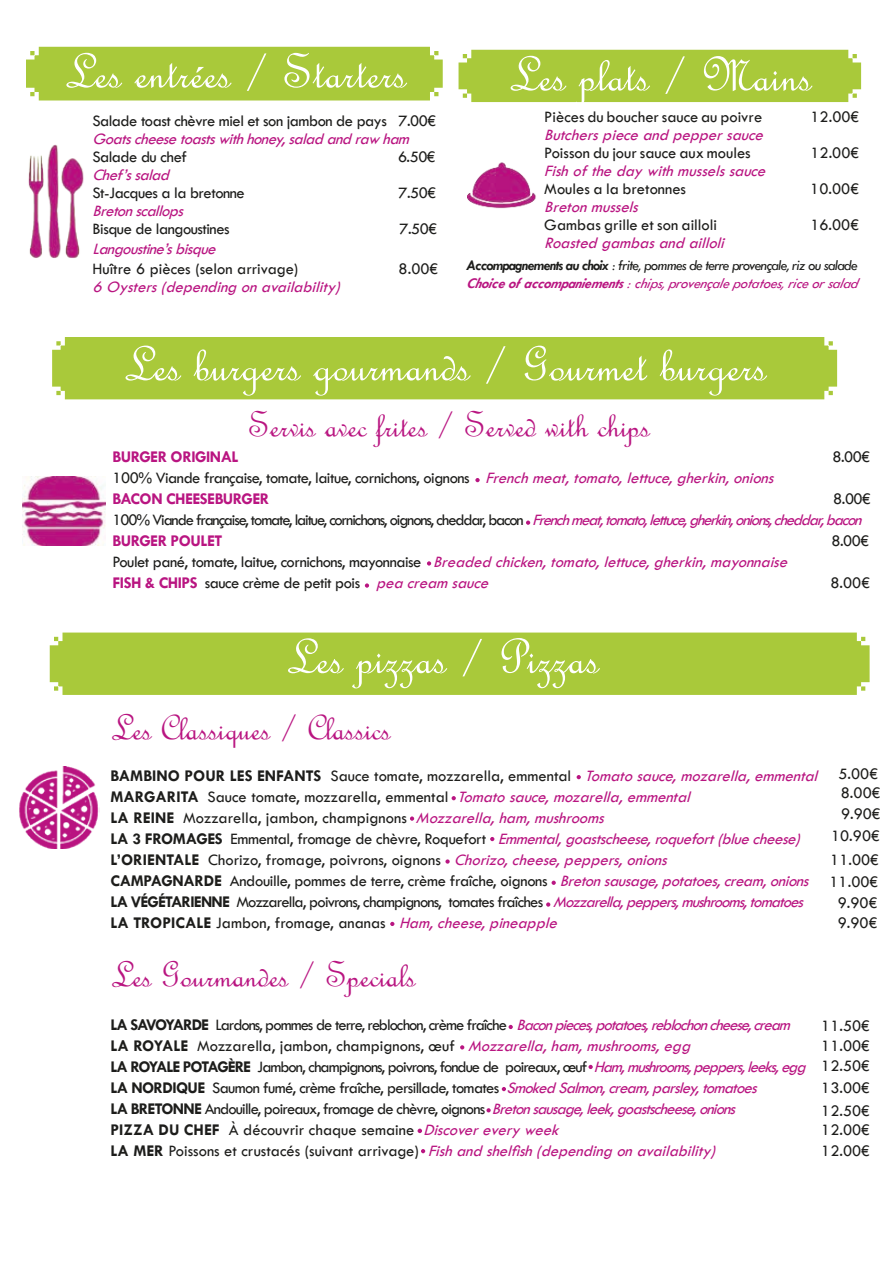
<style>
.page{position:relative;width:893px;height:1263px;background:#fff}
.page>*{position:absolute;margin:0;border:0;box-sizing:border-box;transform-origin:0 0}
.t1{font:52.5px "French Script";color:#fff}
.t2{font:37.5px "French Script";color:#b91581}
.t3{font:16.5px/21px "Tw Cen";color:#1d1d1b}
.t4{font:16.5px/21px "Tw Cen";letter-spacing:-.05em;color:#1d1d1b}
.t5{font:16.5px/21px "Tw Cen";letter-spacing:-.03em;color:#1d1d1b}
.t6{font:italic 16.5px "Tw Cen";color:#b91581}
.t7{font:16.5px/21px "Tw Cen";letter-spacing:-.07em;color:#1d1d1b}
.t8{font:700 16.5px "Tw Cen";letter-spacing:-.03em;color:#b91581}
.t9{font:italic 15px/18px "Tw Cen";letter-spacing:-.05em;color:#1d1d1b}
.s1{font-weight:700}
.s2{font-weight:700;color:#b91581}
.s3{color:#b91581}
.s4{font-style:italic;color:#b91581}
</style>
<div class="page">
<div style="left:50px;top:632px;width:820px;height:63px;background:#a9c93a"></div>
<div style="left:52px;top:337px;width:785px;height:62px;background:#a9c93a"></div>
<svg style="left:526px;top:520px;width:4px;height:5px"></svg>
<svg style="left:427px;top:561px;width:4px;height:5px"></svg>
<svg style="left:475px;top:478px;width:5px;height:4px"></svg>
<img style="left:22px;top:476px;width:83px;height:69px">
<img style="left:19px;top:766px;width:80px;height:82px">
<svg style="left:365px;top:583px;width:4px;height:5px"></svg>
<svg style="left:490px;top:837px;width:4px;height:4px"></svg>
<svg style="left:445px;top:859px;width:5px;height:5px"></svg>
<svg style="left:552px;top:881px;width:4px;height:4px"></svg>
<svg style="left:546px;top:902px;width:4px;height:5px"></svg>
<svg style="left:390px;top:922px;width:4px;height:4px"></svg>
<svg style="left:577px;top:775px;width:4px;height:4px"></svg>
<svg style="left:452px;top:796px;width:4px;height:4px"></svg>
<svg style="left:410px;top:816px;width:4px;height:5px"></svg>
<svg style="left:509px;top:1025px;width:4px;height:4px"></svg>
<svg style="left:460px;top:1045px;width:4px;height:4px"></svg>
<svg style="left:502px;top:1087px;width:4px;height:4px"></svg>
<svg style="left:486px;top:1108px;width:5px;height:4px"></svg>
<svg style="left:418px;top:1128px;width:4px;height:5px"></svg>
<svg style="left:421px;top:1149px;width:4px;height:4px"></svg>
<svg style="left:588px;top:1065px;width:5px;height:4px"></svg>
<div style="left:26px;top:47px;width:417px;height:53px;background:#a9c93a"></div>
<div style="left:459px;top:50px;width:402px;height:52px;background:#a9c93a"></div>
<img style="left:28px;top:144px;width:56px;height:114px">
<img style="left:468px;top:162px;width:68px;height:47px">
<h1 class="t1" style="left:64px;top:39px;width:344px">Les entrées / Starters</h1>
<h1 class="t1" style="left:508px;top:42px;width:305px">Les plats / Mains</h1>
<p class="t5" style="left:92px;top:111px;width:345px">Salade toast chèvre miel et son jambon de pays 7.00€</p>
<p class="t6" style="left:92px;top:129px;width:323px">Goatscheesetoastswithhoney,saladandrawham</p>
<p class="t5" style="left:92px;top:147px;width:96px">Salade du chef</p>
<p class="t5" style="left:398px;top:147px;width:39px">6.50€</p>
<p class="t6" style="left:92px;top:165px;width:83px">Chef’ssalad</p>
<p class="t5" style="left:92px;top:183px;width:154px">St-Jacques a la bretonne</p>
<p class="t5" style="left:399px;top:183px;width:39px">7.50€</p>
<p class="t6" style="left:92px;top:201px;width:97px">Bretonscallops</p>
<p class="t5" style="left:92px;top:219px;width:139px">Bisque de langoustines</p>
<p class="t5" style="left:400px;top:219px;width:39px">7.50€</p>
<p class="t6" style="left:92px;top:239px;width:130px">Langoustine’sbisque</p>
<p class="t3" style="left:92px;top:258px;width:207px">Huître 6 pièces (selon arrivage)</p>
<p class="t5" style="left:399px;top:258px;width:41px">8.00€</p>
<p class="t6" style="left:92px;top:277px;width:254px">6Oysters(dependingonavailability)</p>
<p class="t3" style="left:544px;top:106px;width:219px">Pièces du boucher sauce au poivre</p>
<p class="t5" style="left:810px;top:106px;width:50px">12.00€</p>
<p class="t6" style="left:544px;top:125px;width:225px">Butcherspieceandpeppersauce</p>
<p class="t3" style="left:544px;top:142px;width:208px">Poisson du jour sauce aux moules</p>
<p class="t5" style="left:810px;top:142px;width:50px">12.00€</p>
<p class="t6" style="left:544px;top:161px;width:228px">Fishofthedaywithmusselssauce</p>
<p class="t3" style="left:544px;top:178px;width:143px">Moules a la bretonnes</p>
<p class="t5" style="left:810px;top:178px;width:50px">10.00€</p>
<p class="t6" style="left:544px;top:197px;width:100px">Bretonmussels</p>
<p class="t3" style="left:544px;top:214px;width:174px">Gambas grille et son ailloli</p>
<p class="t5" style="left:810px;top:214px;width:50px">16.00€</p>
<p class="t6" style="left:544px;top:233px;width:186px">Roastedgambasandailloli</p>
<p class="t9" style="left:466px;top:256px;width:397px"><span class="s1">Accompagnements au choix</span> : frite, pommes de terre provençale, riz ou salade<br><span class="s2">Choiceof accompaniements</span><span class="s3">:chips,provençalepotatoes,riceorsalad</span></p>
<h1 class="t1" style="left:123px;top:332px;width:645px">Les burgers gourmands / Gourmet burgers</h1>
<h2 class="t2" style="left:248px;top:401px;width:403px">Servis avec frites / Served with chips</h2>
<p class="t8" style="left:113px;top:447px;width:128px">BURGER ORIGINAL</p>
<p class="t5" style="left:832px;top:446px;width:39px">8.00€</p>
<p class="t5" style="left:113px;top:467px;width:667px">100% Viande française, tomate, laitue, cornichons, oignons <span class="s4">Frenchmeat,tomato,lettuce,gherkin,onions<br></span><span class="s2">BACON CHEESEBURGER</span></p>
<p class="t7" style="left:113px;top:488px;width:760px;text-indent:721px">8.00€<br>100% Viande française, tomate, laitue, cornichons, oignons, cheddar, bacon <span class="s4">Frenchmeat,tomato,lettuce,gherkin,onions,cheddar,bacon<br></span><span class="s2">BURGER POULET</span></p>
<p class="t5" style="left:831px;top:530px;width:39px">8.00€</p>
<p class="t5" style="left:113px;top:551px;width:681px">Po u l e t p a n é, to m a t e, l a i t u e, c o r n i c h o n s, m a yo n n a i s e <span class="s4">Breadedchicken,tomato,lettuce,gherkin,mayonnaise<br></span><span class="s2">FISH &amp; CHIPS</span> sauce crème de petit pois <span class="s4">peacream sauce</span></p>
<p class="t5" style="left:830px;top:572px;width:41px">8.00€</p>
<h1 class="t1" style="left:285px;top:624px;width:315px">Les pizzas / Pizzas</h1>
<h2 class="t2" style="left:111px;top:705px;width:282px">Les Classiques / Classics</h2>
<p class="t3" style="left:111px;top:765px;width:713px"><span class="s1">BAMBINO POUR LES ENFANTS</span> Sauce tomate, mozzarella, emmental <span class="s4">Tomatosauce,mozarella,emmental </span><span class="s1">MARGARITA</span> Sauce tomate, mozzarella, emmental <span class="s4">Tomatosauce,mozarella,emmental<br></span><span class="s1">LA REINE</span> Mozzarella, jambon, champignons <span class="s4">Mozzarella,ham,mushrooms<br></span><span class="s1">L A 3 F R O M AG E S</span> E m m e n t a l , f ro m a g e d e c h è v r e, R o q u e f o r t <span class="s4">Emmental,goastscheese,roquefort(bluecheese)<br></span><span class="s1">L’ORIENTALE</span> Chorizo, fromage, poivrons, oignons <span class="s4">Chorizo,cheese,peppers,onions<br></span><span class="s1">CAMPAGNARDE</span> Andouille, pommes de terre, crème fraîche, oignons <span class="s4">Bretonsausage,potatoes,cream,onions </span><span class="s1">LA VÉGÉTARIENNE</span> Mozzarella, poivrons, champignons, tomates fraîches <span class="s4">Mozzarella,peppers,mushrooms,tomatoes </span><span class="s1">LA TROPICALE</span> Jambon, fromage, ananas <span class="s4">Ham,cheese,pineapple</span></p>
<p class="t5" style="left:838px;top:763px;width:41px">5.00€</p>
<p class="t5" style="left:841px;top:782px;width:41px">8.00€</p>
<p class="t5" style="left:841px;top:803px;width:41px">9.90€</p>
<p class="t5" style="left:831px;top:826px;width:50px">10.90€</p>
<p class="t5" style="left:830px;top:849px;width:50px">11.00€</p>
<p class="t5" style="left:829px;top:872px;width:50px;line-height:20.4px;text-align:center">11.00€<br>9.90€</p>
<p class="t5" style="left:838px;top:912px;width:41px">9.90€</p>
<h2 class="t2" style="left:111px;top:952px;width:307px">Les Gourmandes / Specials</h2>
<p class="t4" style="left:111px;top:1014px;width:702px"><span class="s1">LA SAVOYARDE</span> Lardons, pommes de terre, reblochon, crème fraîche <span class="s4">Baconpieces,potatoes,reblochoncheese,cream </span><span class="s1">LA ROYALE</span> Mozzarella, jambon, champignons, œuf <span class="s4">Mozzarella,ham,mushrooms,egg<br></span><span class="s1">LA ROYALE POTAGÈRE</span> Jambon, champignons, poivrons, fondue de poireaux, œuf <span class="s4">Ham,mushrooms,peppers,leeks,egg </span><span class="s1">LA NORDIQUE</span> Saumon fumé, crème fraîche, persillade, tomates <span class="s4">SmokedSalmon,cream,parsley,tomatoes<br></span><span class="s1">LA BRETONNE</span> Andouille, poireaux, fromage de chèvre, oignons <span class="s4">Bretonsausage,leek,goastscheese,onions<br></span><span class="s1">PIZZA DU CHEF</span> À découvrir chaque semaine <span class="s4">Discovereveryweek<br></span><span class="s1">LA MER</span> Poissons et crustacés (suivant arrivage) <span class="s4">Fishandshelfish(dependingonavailability)</span></p>
<p class="t5" style="left:821px;top:1015px;width:50px">11.50€</p>
<p class="t5" style="left:821px;top:1035px;width:50px">11.00€</p>
<p class="t5" style="left:821px;top:1077px;width:50px;line-height:22px">13.00€<br>12.50€</p>
<p class="t5" style="left:821px;top:1119px;width:50px">12.00€</p>
<p class="t5" style="left:821px;top:1055px;width:50px">12.50€</p>
<p class="t5" style="left:821px;top:1140px;width:50px">12.00€</p>
</div>
